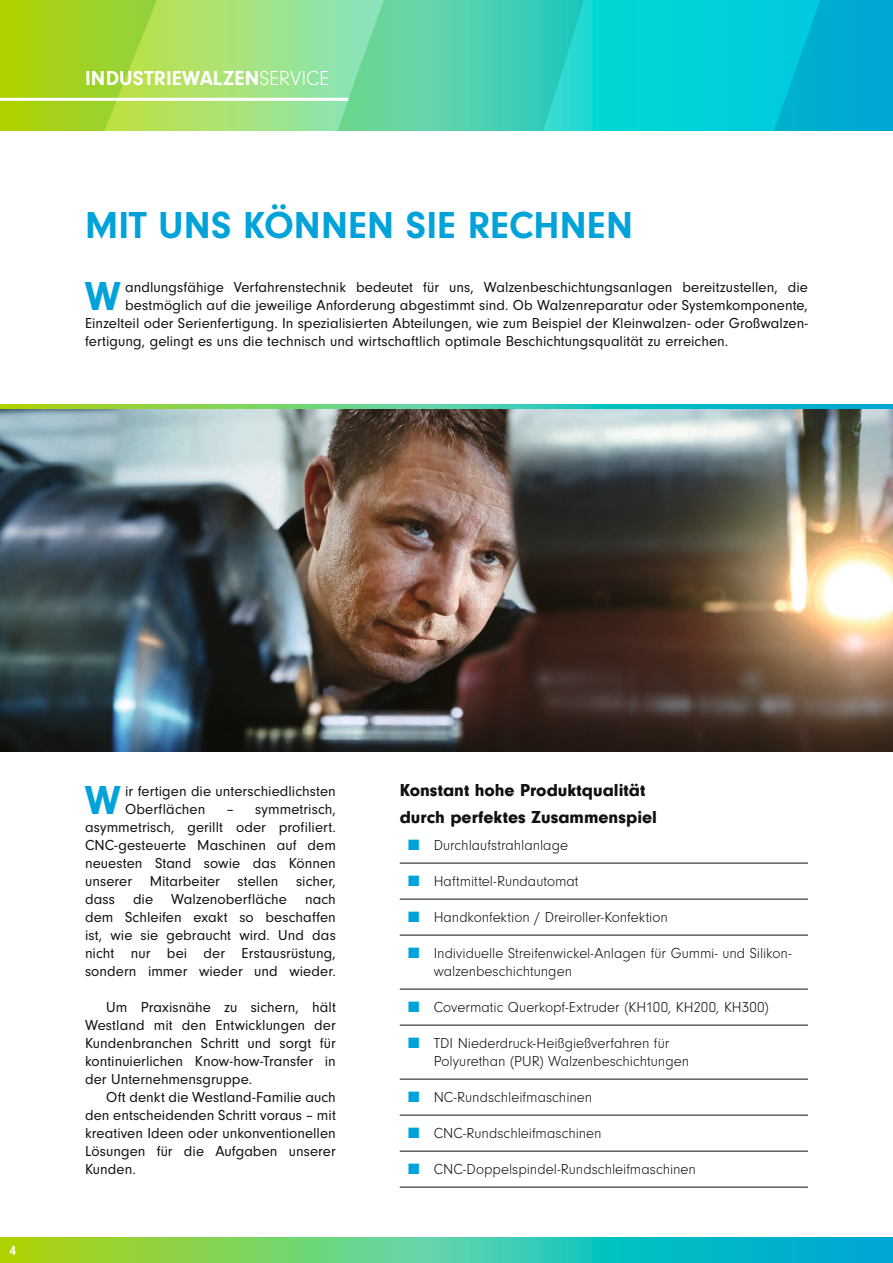
<style>
.page{position:relative;width:893px;height:1263px;background:#fff}
.page>*{position:absolute;margin:0;border:0;box-sizing:border-box;transform-origin:0 0}
.t1{font:700 42px "Neuzeit Gro";color:#00a3d9}
.t2{font:700 39px "Neuzeit Gro";letter-spacing:.01em;color:#00a3d9}
.t3{font:700 21px "Neuzeit Gro";letter-spacing:.01em;color:#fff}
.t4{font:900 18px/27px "Neuzeit Gro";color:#11110f}
.t5{font:15px/18px "Neuzeit Gro";letter-spacing:.005em;color:#11110f;text-align:justify}
.t6{font:300 15px/18px "Neuzeit Gro";color:#11110f}
.t7{font:700 13.5px "Neuzeit Gro";color:#fff}
.s1{font-weight:300}
.s2{color:#00a3d9}
</style>
<div class="page">
<svg style="left:0;top:1237px;width:893px;height:26px;background:#4bc88d"></svg>
<svg style="left:0;top:405px;width:893px;height:4px;background:#4bc88d"></svg>
<svg style="left:0;top:0;width:893px;height:130px;background:#55d19b"></svg>
<img style="left:0;top:409px;width:893px;height:342px">
<hr style="left:0;top:98px;width:348px;height:3px;background:#fff">
<hr style="left:400px;top:863px;width:408px;height:1px;background:#11110f">
<hr style="left:400px;top:899px;width:408px;height:1px;background:#11110f">
<hr style="left:400px;top:935px;width:408px;height:1px;background:#11110f">
<hr style="left:400px;top:989px;width:408px;height:1px;background:#11110f">
<hr style="left:400px;top:1025px;width:408px;height:1px;background:#11110f">
<hr style="left:400px;top:1079px;width:408px;height:1px;background:#11110f">
<hr style="left:400px;top:1115px;width:408px;height:1px;background:#11110f">
<hr style="left:400px;top:1151px;width:408px;height:1px;background:#11110f">
<hr style="left:400px;top:1187px;width:408px;height:1px;background:#11110f">
<h3 class="t3" style="left:85px;top:66px;width:246px">INDUSTRIEWALZEN<span class="s1">SERVICE</span></h3>
<h2 class="t2" style="left:85px;top:203px;width:549px">MIT UNS KÖNNEN SIE RECHNEN</h2>
<h1 class="t1" style="left:85px;top:273px;width:37px">W</h1>
<p class="t5" style="left:125px;top:278px;width:684px">andlungsfähige Verfahrenstechnik bedeutet für uns, Walzenbeschichtungsanlagen bereitzustellen, die</p>
<p class="t5" style="left:125px;top:296px;width:684px">bestmöglich auf die jeweilige Anforderung abgestimmt sind. Ob Walzenreparatur oder Systemkomponente,</p>
<p class="t5" style="left:85px;top:314px;width:724px">Einzelteil oder Serienfertigung. In spezialisierten Abteilungen, wie zum Beispiel der Kleinwalzen- oder Großwalzen-</p>
<p class="t5" style="left:85px;top:332px;width:645px">fertigung, gelingt es uns die technisch und wirtschaftlich optimale Beschichtungsqualität zu erreichen.</p>
<p class="t7" style="left:9px;top:1243px;width:8px">4</p>
<h1 class="t1" style="left:85px;top:777px;width:37px">W</h1>
<p class="t5" style="left:125px;top:782px;width:212px">ir fertigen die unterschiedlichsten<br>Oberflächen</p>
<p class="t5" style="left:85px;top:800px;width:252px;text-indent:141px">– symmetrisch, asymmetrisch, gerillt oder profiliert.<br>CNC-gesteuerte Maschinen auf dem neuesten Stand sowie das Können unserer Mitarbeiter stellen sicher, dass die Walzenoberfläche nach dem Schleifen exakt so beschaffen ist, wie sie gebraucht wird. Und das nicht nur bei der Erstausrüstung, sondern immer wieder und wieder.</p>
<p class="t5" style="left:85px;top:998px;width:252px;text-indent:21px">Um Praxisnähe zu sichern, hält Westland mit den Entwicklungen der Kundenbranchen Schritt und sorgt für kontinuierlichen Know-how-Transfer in der Unternehmensgruppe.</p>
<p class="t5" style="left:85px;top:1088px;width:252px;text-indent:21px">Oft denkt die Westland-Familie auch den entscheidenden Schritt voraus – mit kreativen Ideen oder unkonventionellen Lösungen für die Aufgaben unserer Kunden.</p>
<p class="t4" style="left:400px;top:777px;width:259px">Konstant hohe Produktqualität durch perfektes Zusammenspiel</p>
<p class="t6" style="left:408px;top:836px;width:161px"><span class="s2">■</span> Durchlaufstrahlanlage</p>
<p class="t6" style="left:408px;top:872px;width:172px"><span class="s2">■</span> Haftmittel-Rundautomat</p>
<p class="t6" style="left:408px;top:908px;width:261px"><span class="s2">■</span> Handkonfektion / Dreiroller-Konfektion</p>
<p class="t6" style="left:434px;top:944px;width:359px;text-indent:-26px"><span class="s2">■</span> Individuelle Streifenwickel-Anlagen für Gummi- und Silikon&shy;walzenbeschichtungen</p>
<p class="t6" style="left:408px;top:998px;width:362px"><span class="s2">■</span> Covermatic Querkopf-Extruder (KH100, KH200, KH300)</p>
<p class="t6" style="left:434px;top:1034px;width:257px;text-indent:-26px"><span class="s2">■</span> TDI Niederdruck-Heißgießverfahren für<br>Polyurethan (PUR) Walzenbeschichtungen</p>
<p class="t6" style="left:408px;top:1088px;width:186px"><span class="s2">■</span> NC-Rundschleifmaschinen</p>
<p class="t6" style="left:408px;top:1124px;width:195px"><span class="s2">■</span> CNC-Rundschleifmaschinen</p>
<p class="t6" style="left:408px;top:1160px;width:289px"><span class="s2">■</span> CNC-Doppelspindel-Rundschleifmaschinen</p>
</div>
